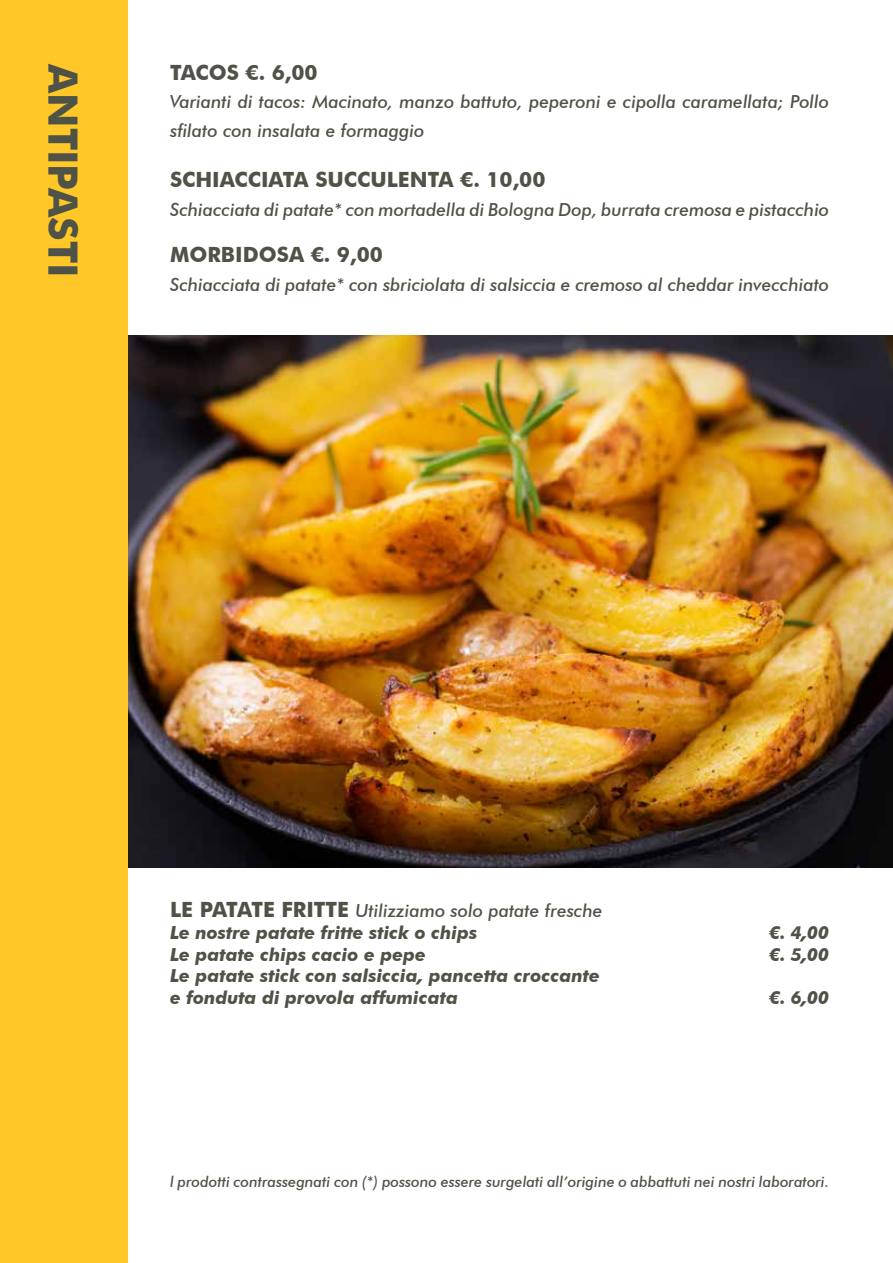
<style>
.page{position:relative;width:893px;height:1263px;background:#fff}
.page>*{position:absolute;margin:0;border:0;box-sizing:border-box;transform-origin:0 0}
.t1{font:700 40.5px "Futura BT";color:#4f5247}
.t2{font:700 21px "Futura BT";color:#4f5247}
.t3{font:italic 500 18px/28.5px "Futura BT";color:#4f5247}
.t4{font:italic 700 18px/21.6px "Futura BT";color:#4f5247}
.t5{font:italic 500 15px "Futura BT";color:#4f5247}
.s1{font-style:normal;font-size:21px}
.s2{font-weight:500}
</style>
<div class="page">
<img style="left:128px;top:336px;width:765px;height:531px">
<div style="left:0;top:0;width:128px;height:1263px;background:#ffc828"></div>
<h1 class="t1" style="left:87px;top:64px;width:216px;rotate:90deg">ANTIPASTI</h1>
<p class="t2" style="left:170px;top:60px;width:149px">TACOS €. 6,00</p>
<p class="t3" style="left:170px;top:87px;width:661px">Varianti di tacos: Macinato, manzo battuto, peperoni e cipolla caramellata; Pollo sfilato con insalata e formaggio</p>
<p class="t2" style="left:170px;top:167px;width:377px">SCHIACCIATA SUCCULENTA €. 10,00</p>
<p class="t3" style="left:170px;top:195px;width:661px">Schiacciata di patate* con mortadella di Bologna Dop, burrata cremosa e pistacchio</p>
<p class="t2" style="left:170px;top:242px;width:214px">MORBIDOSA €. 9,00</p>
<p class="t3" style="left:170px;top:270px;width:661px">Schiacciata di patate* con sbriciolata di salsiccia e cremoso al cheddar invecchiato</p>
<p class="t4" style="left:170px;top:900px;width:434px"><span class="s1">LE PATATE FRITTE</span> <span class="s2">Utilizziamo solo patate fresche<br></span>Le nostre patate fritte stick o chips</p>
<p class="t4" style="left:769px;top:922px;width:62px">€. 4,00</p>
<p class="t4" style="left:170px;top:943px;width:257px">Le patate chips cacio e pepe</p>
<p class="t4" style="left:769px;top:943px;width:62px">€. 5,00</p>
<p class="t4" style="left:170px;top:965px;width:431px">Le patate stick con salsiccia, pancetta croccante e fonduta di provola affumicata</p>
<p class="t4" style="left:769px;top:986px;width:62px">€. 6,00</p>
<p class="t5" style="left:170px;top:1173px;width:661px">l prodotti contrassegnati con (*) possono essere surgelati all’origine o abbattuti nei nostri laboratori.</p>
</div>
